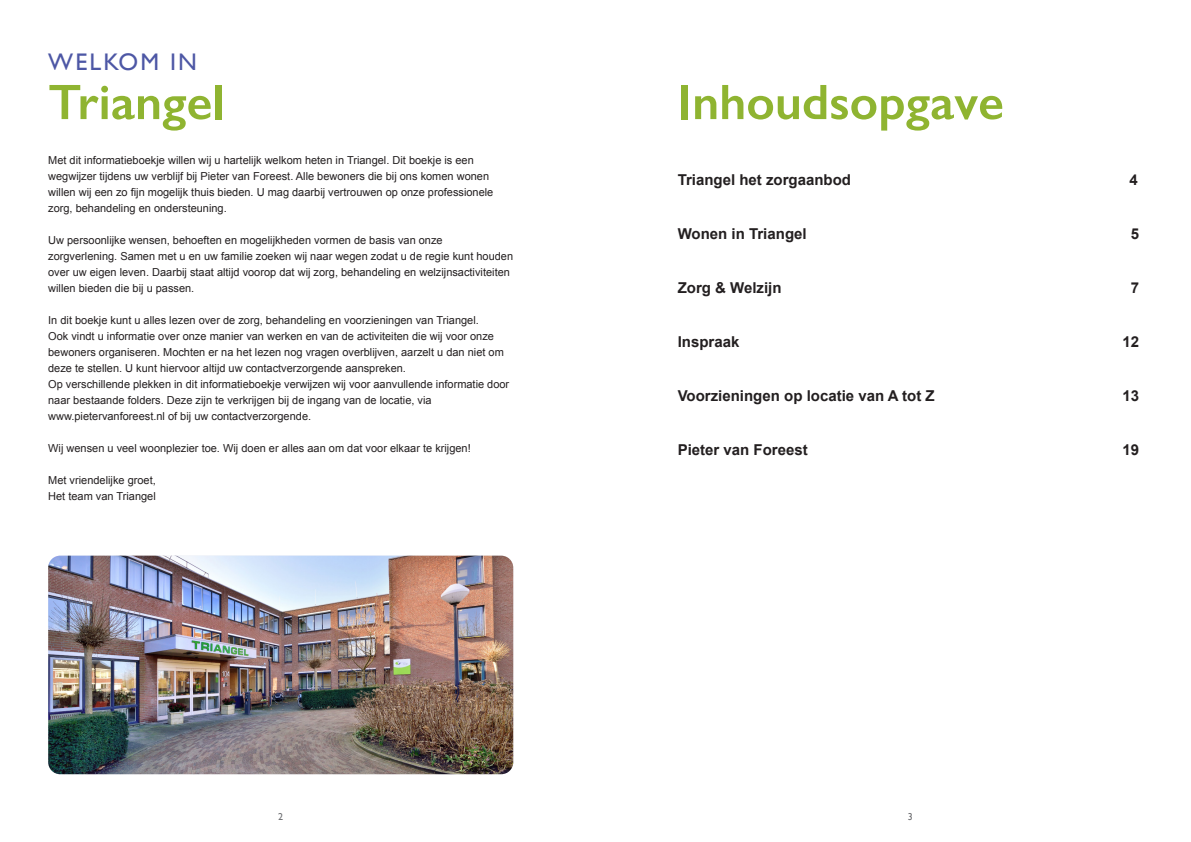
<style>
.page{position:relative;width:1191px;height:842px;background:#fff}
.page>*{position:absolute;margin:0;border:0;box-sizing:border-box;transform-origin:0 0}
.Kop_3{font:600 50px "Gill Sans";color:#8fb431}
.Kop_3-2{font:24px "Gill Sans";letter-spacing:.09em;color:#4d57a5}
.kop_2{font:700 15px "Arial";color:#231f20}
.body{font:11px/16px "Arial";color:#231f20}
.t1{font:10px "Gill Sans";color:#6c6d70}
</style>
<div class="page">
<img style="left:48px;top:556px;width:465px;height:218px">
<p class="Kop_3-2" style="left:48px;top:48px;width:150px">WELKOM IN</p>
<p class="Kop_3" style="left:48px;top:72px;width:178px">Triangel</p>
<p class="body" style="left:48px;top:152px;width:447px">Met dit informatieboekje willen wij u hartelijk welkom heten in Triangel. Dit boekje is een wegwijzer tijdens uw verblijf bij Pieter van Foreest. Alle bewoners die bij ons komen wonen willen wij een zo fijn mogelijk thuis bieden. U mag daarbij vertrouwen op onze professionele zorg, behandeling en ondersteuning.</p>
<p class="body" style="left:48px;top:232px;width:466px">Uw persoonlijke wensen, behoeften en mogelijkheden vormen de basis van onze zorgverlening. Samen met u en uw familie zoeken wij naar wegen zodat u de regie kunt houden over uw eigen leven. Daarbij staat altijd voorop dat wij zorg, behandeling en welzijnsactiviteiten willen bieden die bij u passen.</p>
<p class="body" style="left:48px;top:312px;width:432px">In dit boekje kunt u alles lezen over de zorg, behandeling en voorzieningen van Triangel.</p>
<p class="body" style="left:48px;top:328px;width:457px">Ook vindt u informatie over onze manier van werken en van de activiteiten die wij voor onze bewoners organiseren. Mochten er na het lezen nog vragen overblijven, aarzelt u dan niet om deze te stellen. U kunt hiervoor altijd uw contactverzorgende aanspreken.</p>
<p class="body" style="left:48px;top:376px;width:462px">Op verschillende plekken in dit informatieboekje verwijzen wij voor aanvullende informatie door naar bestaande folders. Deze zijn te verkrijgen bij de ingang van de locatie, via</p>
<p class="body" style="left:48px;top:408px;width:264px">www.pietervanforeest.nl of bij uw contactverzorgende.</p>
<p class="body" style="left:48px;top:440px;width:424px">Wij wensen u veel woonplezier toe. Wij doen er alles aan om dat voor elkaar te krijgen!</p>
<p class="body" style="left:48px;top:472px;width:109px">Met vriendelijke groet,</p>
<p class="body" style="left:48px;top:488px;width:109px">Het team van Triangel</p>
<p class="Kop_3" style="left:677px;top:72px;width:328px">Inhoudsopgave</p>
<p class="kop_2" style="left:677px;top:170px;width:175px">Triangel het zorgaanbod</p>
<p class="kop_2" style="left:1129px;top:170px;width:10px">4</p>
<p class="kop_2" style="left:677px;top:224px;width:130px">Wonen in Triangel</p>
<p class="kop_2" style="left:1130px;top:224px;width:10px">5</p>
<p class="kop_2" style="left:677px;top:278px;width:105px">Zorg &amp; Welzijn</p>
<p class="kop_2" style="left:1130px;top:278px;width:10px">7</p>
<p class="kop_2" style="left:677px;top:332px;width:63px">Inspraak</p>
<p class="kop_2" style="left:1122px;top:332px;width:18px">12</p>
<p class="kop_2" style="left:677px;top:386px;width:258px">Voorzieningen op locatie van A tot Z</p>
<p class="kop_2" style="left:1122px;top:386px;width:18px">13</p>
<p class="kop_2" style="left:677px;top:440px;width:132px">Pieter van Foreest</p>
<p class="kop_2" style="left:1122px;top:440px;width:18px">19</p>
<p class="t1" style="left:278px;top:810px;width:6px">2</p>
<p class="t1" style="left:907px;top:810px;width:6px">3</p>
</div>
